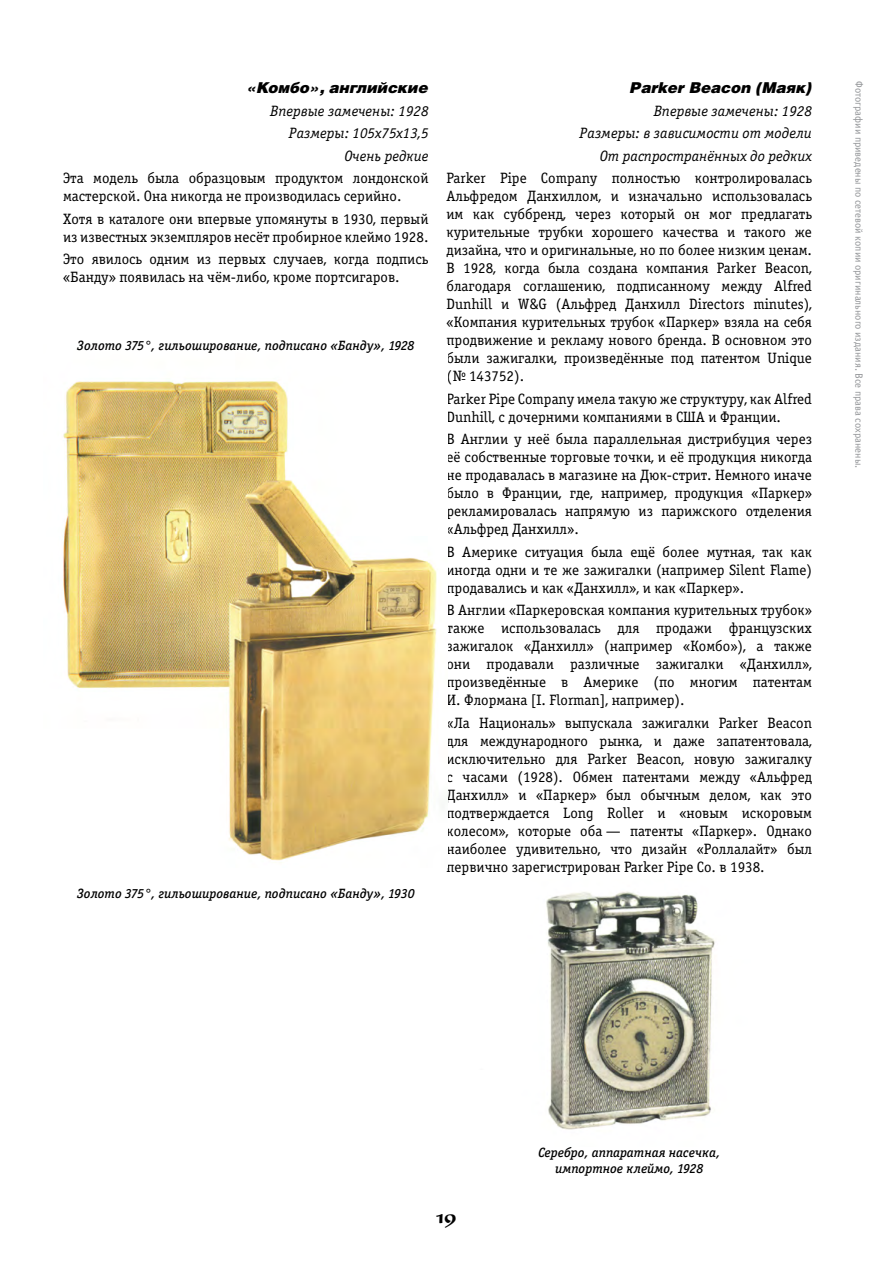
<style>
.page{position:relative;width:893px;height:1263px;background:#fff}
.page>*{position:absolute;margin:0;border:0;box-sizing:border-box;transform-origin:0 0}
.t1{font:18px "Fita Poluustav";color:#000}
.t2{font:15px/18px "Officina Serif C";color:#000;text-align:justify}
.t3{font:italic 15px/22.5px "Officina Serif C";color:#000;text-align:right}
.t4{font:italic 900 15px "Helios";color:#000}
.t5{font:italic 13.5px/16.2px "Officina Serif Medium C";color:#000;text-align:center}
.t6{font:10.5px "Officina Sans C";color:#939598}
</style>
<div class="page">
<img style="left:546px;top:891px;width:169px;height:239px">
<img style="left:63px;top:381px;width:374px;height:482px">
<p class="t4" style="left:247px;top:78px;width:183px">«Комбо», английские</p>
<p class="t3" style="left:270px;top:100px;width:160px">Впервые замечены: 1928<br>Размеры: 105х75х13,5<br>Очень редкие</p>
<p class="t2" style="left:63px;top:170px;width:367px">Эта модель была образцовым продуктом лондонской мастерской. Она никогда не производилась серийно.</p>
<p class="t2" style="left:63px;top:210px;width:367px">Хотя в каталоге они впервые упомянуты в 1930, первый из известных экземпляров несёт пробирное клеймо 1928.</p>
<p class="t2" style="left:63px;top:251px;width:367px">Это явилось одним из первых случаев, когда подпись «Банду» появилась на чём-либо, кроме портсигаров.</p>
<p class="t5" style="left:77px;top:337px;width:339px">Золото 375°, гильоширование, подписано «Банду», 1928</p>
<p class="t5" style="left:77px;top:886px;width:339px">Золото 375°, гильоширование, подписано «Банду», 1930</p>
<p class="t4" style="left:630px;top:78px;width:184px">Parker Beacon (Маяк)</p>
<p class="t3" style="left:580px;top:100px;width:234px">Впервые замечены: 1928<br>Размеры: в зависимости от модели<br>От распространённых до редких</p>
<p class="t2" style="left:446px;top:170px;width:367px">Parker Pipe Company полностью контролировалась Альфредом Данхиллом, и изначально использовалась им как суббренд, через который он мог предлагать курительные трубки хорошего качества и такого же дизайна, что и оригинальные, но по более низким ценам.<br>В 1928, когда была создана компания Parker Beacon, благодаря соглашению, подписанному между Alfred Dunhill и W&amp;G (Альфред Данхилл Directors minutes), «Компания курительных трубок «Паркер» взяла на себя продвижение и рекламу нового бренда. В основном это были зажигалки, произведённые под патентом Unique (№ 143752).</p>
<p class="t2" style="left:446px;top:390px;width:367px">Parker Pipe Company имела такую же структуру, как Alfred<br>Dunhill, с дочерними компаниями в США и Франции.</p>
<p class="t2" style="left:446px;top:431px;width:367px">В Англии у неё была параллельная дистрибуция через её собственные торговые точки, и её продукция никогда не продавалась в магазине на Дюк-стрит. Немного иначе было в Франции, где, например, продукция «Паркер» рекламировалась напрямую из парижского отделения «Альфред Данхилл».</p>
<p class="t2" style="left:446px;top:543px;width:367px">В Америке ситуация была ещё более мутная, так как иногда одни и те же зажигалки (например Silent Flame) продавались и как «Данхилл», и как «Паркер».</p>
<p class="t2" style="left:446px;top:602px;width:367px">В Англии «Паркеровская компания курительных трубок» также использовалась для продажи французских зажигалок «Данхилл» (например «Комбо»), а также они продавали различные зажигалки «Данхилл», произведённые в Америке (по многим патентам И. Флормана [I. Florman], например).</p>
<p class="t2" style="left:446px;top:714px;width:367px">«Ла Националь» выпускала зажигалки Parker Beacon для международного рынка, и даже запатентовала, исключительно для Parker Beacon, новую зажигалку с часами (1928). Обмен патентами между «Альфред Данхилл» и «Паркер» был обычным делом, как это подтверждается Long Roller и «новым искоровым колесом», которые оба — патенты «Паркер». Однако наиболее удивительно, что дизайн «Роллалайт» был первично зарегистрирован Parker Pipe Co. в 1938.</p>
<p class="t6" style="left:865px;top:81px;width:389px;rotate:90deg">Фотографии приведены по сетевой копии оригинального издания. Все права сохранены.</p>
<p class="t1" style="left:436px;top:1206px;width:22px">19</p>
<p class="t5" style="left:538px;top:1144px;width:183px">Серебро, аппаратная насечка, импортное клеймо, 1928</p>
</div>
